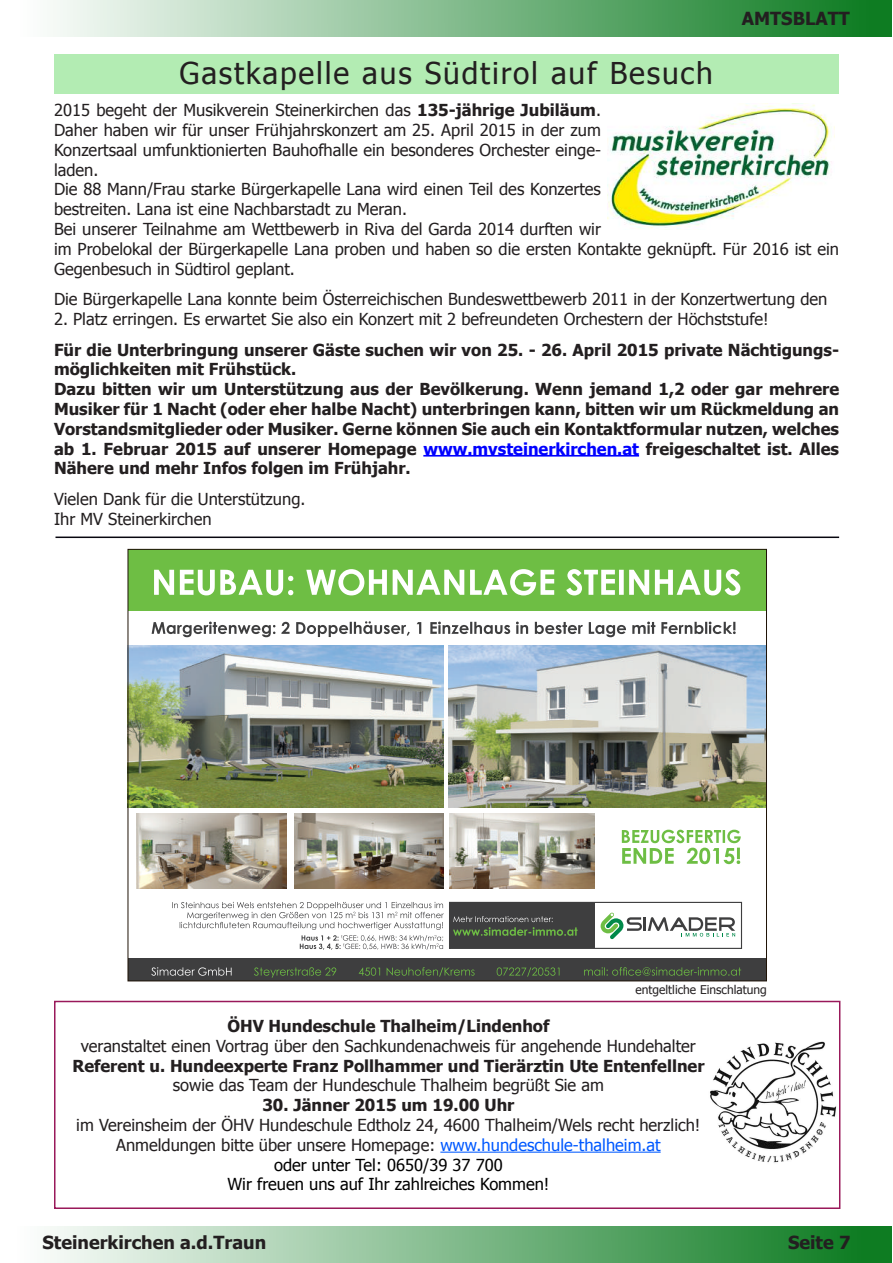
<style>
.page{position:relative;width:893px;height:1263px;background:#fff}
.page>*{position:absolute;margin:0;border:0;box-sizing:border-box;transform-origin:0 0}
.t1{font:30px "Tahoma";letter-spacing:.06em;color:#231f20}
.t2{font:700 18px "Tahoma";color:#231f20}
.t3{font:16.5px/19.8px "Tahoma";color:#231f20}
.t4{font:700 16.5px/19.8px "Tahoma";color:#231f20}
.t5{font:12px "Tahoma";color:#231f20}
.s1{font-weight:700}
.s2{color:#00f}
.s3{color:#0059ff}
.s4{color:#000}
</style>
<div class="page">
<div style="left:0;top:0;width:891px;height:37px;background:linear-gradient(to right,#fff,#08791d)"></div>
<div style="left:0;top:1226px;width:891px;height:37px;background:linear-gradient(to right,#fff,#06781b)"></div>
<hr style="left:440px;top:1151px;width:221px;height:2px;background:#0059ff">
<div style="left:54px;top:1001px;width:786px;height:208px;border:2px solid #99195a"></div>
<img style="left:710px;top:1039px;width:129px;height:126px">
<img style="left:130px;top:645px;width:314px;height:163px">
<img style="left:449px;top:645px;width:316px;height:163px">
<svg style="left:152px;top:621px;width:584px;height:16px"></svg>
<svg style="left:622px;top:830px;width:119px;height:34px"></svg>
<div style="left:128px;top:549px;width:638px;height:61px;background:#6ebe44"></div>
<svg style="left:154px;top:569px;width:586px;height:26px"></svg>
<img style="left:137px;top:813px;width:149px;height:75px">
<img style="left:449px;top:813px;width:145px;height:75px">
<img style="left:295px;top:813px;width:148px;height:75px">
<div style="left:128px;top:958px;width:638px;height:23px;background:#3e3e3f"></div>
<svg style="left:254px;top:967px;width:487px;height:11px"></svg>
<svg style="left:151px;top:967px;width:81px;height:9px"></svg>
<div style="left:449px;top:902px;width:145px;height:46px;background:#3e3e3f"></div>
<svg style="left:601px;top:912px;width:134px;height:27px"></svg>
<div style="left:449px;top:902px;width:293px;height:47px;border:1px solid #3e3e3f"></div>
<svg style="left:453px;top:916px;width:124px;height:20px"></svg>
<svg style="left:172px;top:902px;width:272px;height:48px"></svg>
<div style="left:54px;top:54px;width:784px;height:40px;background:#b3ecb3"></div>
<hr style="left:56px;top:536px;width:783px;height:2px;background:#07060f">
<hr style="left:423px;top:455px;width:216px;height:2px;background:#00f">
<img style="left:607px;top:105px;width:228px;height:125px">
<h1 class="t1" style="left:180px;top:53px;width:535px">Gastkapelle aus Südtirol auf Besuch</h1>
<p class="t2" style="left:742px;top:6px;width:109px">AMTSBLATT</p>
<p class="t3" style="left:54px;top:100px;width:787px">2015 begeht der Musikverein Steinerkirchen das <span class="s1">135-jährige Jubiläum</span>.<br>Daher haben wir für unser Frühjahrskonzert am 25. April 2015 in der zum<br>Konzertsaal umfunktionierten Bauhofhalle ein besonderes Orchester einge-<br>laden.<br>Die 88 Mann/Frau starke Bürgerkapelle Lana wird einen Teil des Konzertes<br>bestreiten. Lana ist eine Nachbarstadt zu Meran.<br>Bei unserer Teilnahme am Wettbewerb in Riva del Garda 2014 durften wir<br>im Probelokal der Bürgerkapelle Lana proben und haben so die ersten Kontakte geknüpft. Für 2016 ist ein Gegenbesuch in Südtirol geplant.</p>
<p class="t3" style="left:54px;top:289px;width:775px">Die Bürgerkapelle Lana konnte beim Österreichischen Bundeswettbewerb 2011 in der Konzertwertung den</p>
<p class="t3" style="left:54px;top:308px;width:716px">2. Platz erringen. Es erwartet Sie also ein Konzert mit 2 befreundeten Orchestern der Höchststufe!</p>
<p class="t4" style="left:54px;top:339px;width:787px">Für die Unterbringung unserer Gäste suchen wir von 25. - 26. April 2015 private Nächtigungs&shy;möglichkeiten mit Frühstück.<br>Dazu bitten wir um Unterstützung aus der Bevölkerung. Wenn jemand 1,2 oder gar mehrere Musiker für 1 Nacht (oder eher halbe Nacht) unterbringen kann, bitten wir um Rückmeldung an Vorstandsmitglieder oder Musiker. Gerne können Sie auch ein Kontaktformular nutzen, welches ab 1. Februar 2015 auf unserer Homepage <span class="s2">www.mvsteinerkirchen.at</span> freigeschaltet ist. Alles Nähere und mehr Infos folgen im Frühjahr.</p>
<p class="t3" style="left:54px;top:488px;width:253px">Vielen Dank für die Unterstützung.<br>Ihr MV Steinerkirchen</p>
<p class="t5" style="left:635px;top:981px;width:133px">entgeltliche Einschlatung</p>
<p class="t4" style="left:227px;top:1015px;width:324px">ÖHV Hundeschule Thalheim/Lindenhof</p>
<p class="t3" style="left:81px;top:1035px;width:616px">veranstaltet einen Vortrag über den Sachkundenachweis für angehende Hundehalter</p>
<p class="t4" style="left:72px;top:1055px;width:634px">Referent u. Hundeexperte Franz Pollhammer und Tierärztin Ute Entenfellner</p>
<p class="t3" style="left:173px;top:1075px;width:433px">sowie das Team der Hundeschule Thalheim begrüßt Sie am</p>
<p class="t4" style="left:262px;top:1094px;width:254px">30. Jänner 2015 um 19.00 Uhr</p>
<p class="t3" style="left:76px;top:1114px;width:626px;text-align:center">im Vereinsheim der ÖHV Hundeschule Edtholz 24, 4600 Thalheim/Wels recht herzlich!<br>Anmeldungen bitte über unsere Homepage: <span class="s3">www.hundeschule-thalheim.at<br></span><span class="s4">oder unter Tel: 0650/39 37 700<br>Wir freuen uns auf Ihr zahlreiches Kommen!</span></p>
<p class="t2" style="left:43px;top:1229px;width:225px">Steinerkirchen a.d.Traun</p>
<p class="t2" style="left:788px;top:1229px;width:64px">Seite 7</p>
</div>
